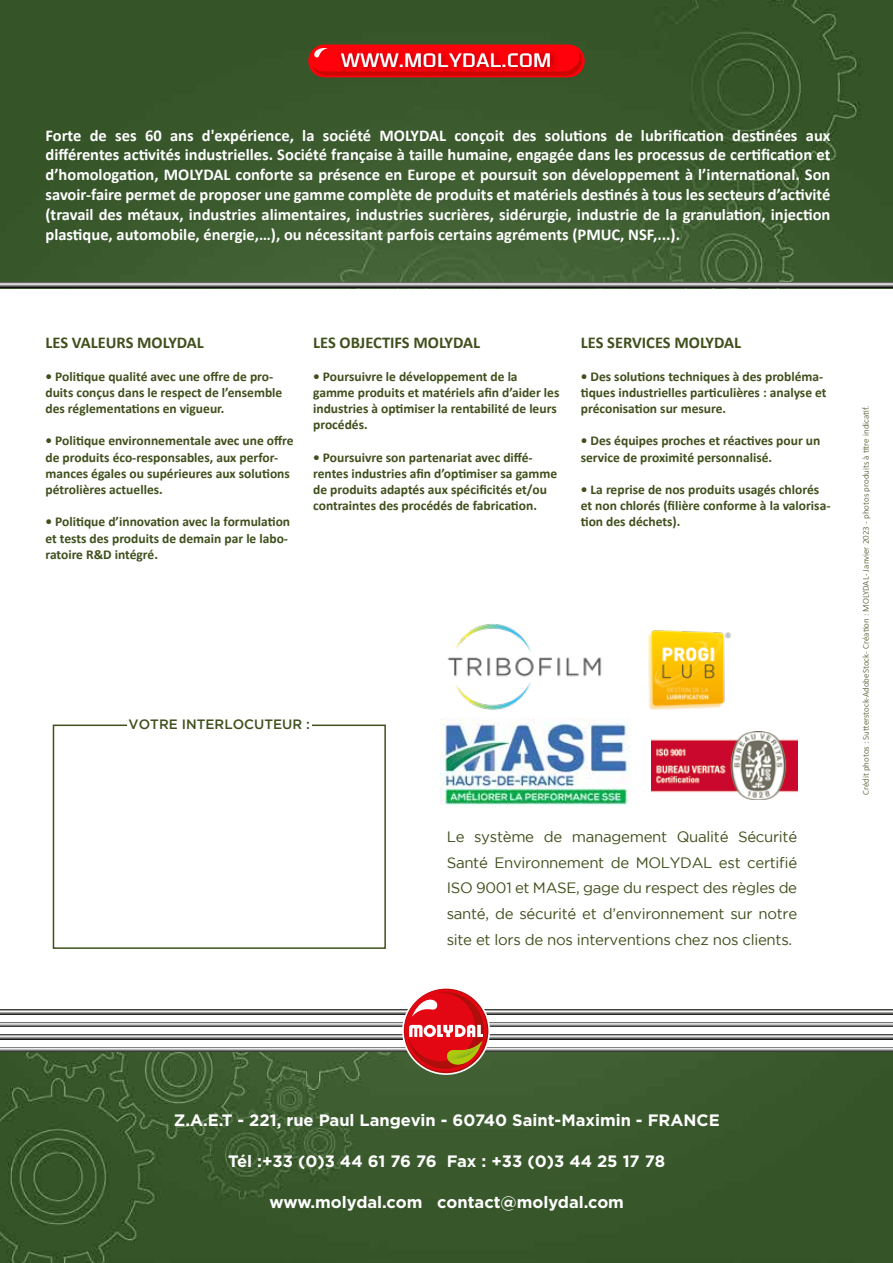
<style>
.page{position:relative;width:893px;height:1263px;background:#fff}
.page>*{position:absolute;margin:0;border:0;box-sizing:border-box;transform-origin:0 0}
.t1{font:300 20.25px "Olney";letter-spacing:.025em;color:#fff}
.t2{font:700 16.5px/19.8px "Calibri";color:#fff;text-align:justify}
.t3{font:700 16.5px "Gotham";color:#fff}
.t4{font:700 16.5px "Calibri";color:#404f1c}
.t5{font:15px/25.7px "Gotham";letter-spacing:-.02em;color:#404f1c;text-align:justify}
.t6{font:700 13.5px/16.2px "Calibri";color:#404f1c}
.t7{font:500 13.5px "Gotham";color:#404f1c}
.t8{font:300 9px "Calibri";color:#404f1c}
</style>
<div class="page">
<img style="left:0;top:0;width:893px;height:1263px">
<svg style="left:308px;top:44px;width:277px;height:33px"></svg>
<svg style="left:312px;top:47px;width:270px;height:29px"></svg>
<img style="left:337px;top:45px;width:225px;height:36px">
<div style="left:0;top:289px;width:893px;height:762px;background:#fff"></div>
<svg style="left:0;top:1047px;width:893px;height:4px"></svg>
<svg style="left:0;top:1010px;width:893px;height:4px"></svg>
<svg style="left:0;top:1022px;width:893px;height:5px;background:#919090"></svg>
<svg style="left:0;top:1035px;width:893px;height:4px;background:#a3a2a2"></svg>
<svg style="left:403px;top:988px;width:86px;height:86px"></svg>
<div style="left:402px;top:987px;width:88px;height:88px;border:2px solid #fff;border-radius:50%"></div>
<svg style="left:404px;top:989px;width:83px;height:83px"></svg>
<svg style="left:407px;top:992px;width:77px;height:77px"></svg>
<div style="left:407px;top:993px;width:68px;height:68px;background:#e30613;border-radius:50%"></div>
<svg style="left:412px;top:996px;width:26px;height:21px"></svg>
<svg style="left:409px;top:1025px;width:74px;height:45px"></svg>
<svg style="left:0;top:282px;width:893px;height:5px;background:#949393"></svg>
<img style="left:648px;top:630px;width:83px;height:80px">
<img style="left:447px;top:624px;width:155px;height:86px">
<img style="left:651px;top:731px;width:146px;height:68px">
<img style="left:440px;top:718px;width:190px;height:88px">
<div style="left:53px;top:724px;width:333px;height:225px;border:2px solid #404f1c"></div>
<div style="left:127px;top:713px;width:185px;height:23px;background:#fff"></div>
<h1 class="t1" style="left:341px;top:46px;width:212px">WWW.MOLYDAL.COM</h1>
<p class="t2" style="left:46px;top:125px;width:786px">Forte de ses 60 ans d'expérience, la société MOLYDAL conçoit des solutions de lubrification destinées aux différentes activités industrielles. Société française à taille humaine, engagée dans les processus de certification et d’homologation, MOLYDAL conforte sa présence en Europe et poursuit son développement à l’international. Son savoir-faire permet de proposer une gamme complète de produits et matériels destinés à tous les secteurs d’activité (travail des métaux, industries alimentaires, industries sucrières, sidérurgie, industrie de la granulation, injection plastique, automobile, énergie,…), ou nécessitant parfois certains agréments (PMUC, NSF,...).</p>
<p class="t4" style="left:45px;top:332px;width:160px">LES VALEURS MOLYDAL</p>
<p class="t6" style="left:45px;top:368px;width:238px">• Politique qualité avec une offre de pro&shy;duits conçus dans le respect de l’ensemble des réglementations en vigueur.</p>
<p class="t6" style="left:45px;top:433px;width:250px">• Politique environnementale avec une offre de produits éco-responsables, aux perfor&shy;mances égales ou supérieures aux solutions pétrolières actuelles.</p>
<p class="t6" style="left:45px;top:514px;width:246px">• Politique d’innovation avec la formulation et tests des produits de demain par le labo&shy;ratoire R&amp;D intégré.</p>
<p class="t4" style="left:313px;top:332px;width:169px">LES OBJECTIFS MOLYDAL</p>
<p class="t6" style="left:313px;top:368px;width:248px">• Poursuivre le développement de la gamme produits et matériels afin d’aider les industries à optimiser la rentabilité de leurs procédés.</p>
<p class="t6" style="left:313px;top:449px;width:246px">• Poursuivre son partenariat avec diffé&shy;rentes industries afin d’optimiser sa gamme de produits adaptés aux spécificités et/ou contraintes des procédés de fabrication.</p>
<p class="t4" style="left:581px;top:332px;width:162px">LES SERVICES MOLYDAL</p>
<p class="t6" style="left:581px;top:368px;width:247px">• Des solutions techniques à des probléma&shy;tiques industrielles particulières : analyse et préconisation sur mesure.</p>
<p class="t6" style="left:581px;top:433px;width:241px">• Des équipes proches et réactives pour un service de proximité personnalisé.</p>
<p class="t6" style="left:581px;top:481px;width:251px">• La reprise de nos produits usagés chlorés et non chlorés (filière conforme à la valorisa&shy;tion des déchets).</p>
<p class="t7" style="left:129px;top:717px;width:183px">VOTRE INTERLOCUTEUR :</p>
<p class="t5" style="left:447px;top:824px;width:352px">Le système de management Qualité Sécurité Santé Environnement de MOLYDAL est certifié ISO 9001 et MASE, gage du respect des règles de santé, de sécurité et d’environnement sur notre site et lors de nos interventions chez nos clients.</p>
<p class="t8" style="left:860px;top:795px;width:391px;rotate:-90deg">Crédit photos : Sutterstock-AdobeStock - Création : MOLYDAL - Janvier 2023 - photos produits à titre indicatif.</p>
<p class="t3" style="left:174px;top:1109px;width:547px">Z.A.E.T - 221, rue Paul Langevin - 60740 Saint-Maximin - FRANCE</p>
<p class="t3" style="left:228px;top:1150px;width:439px">Tél :+33 (0)3 44 61 76 76 Fax : +33 (0)3 44 25 17 78</p>
<p class="t3" style="left:269px;top:1191px;width:356px">www.molydal.com contact@molydal.com</p>
</div>
